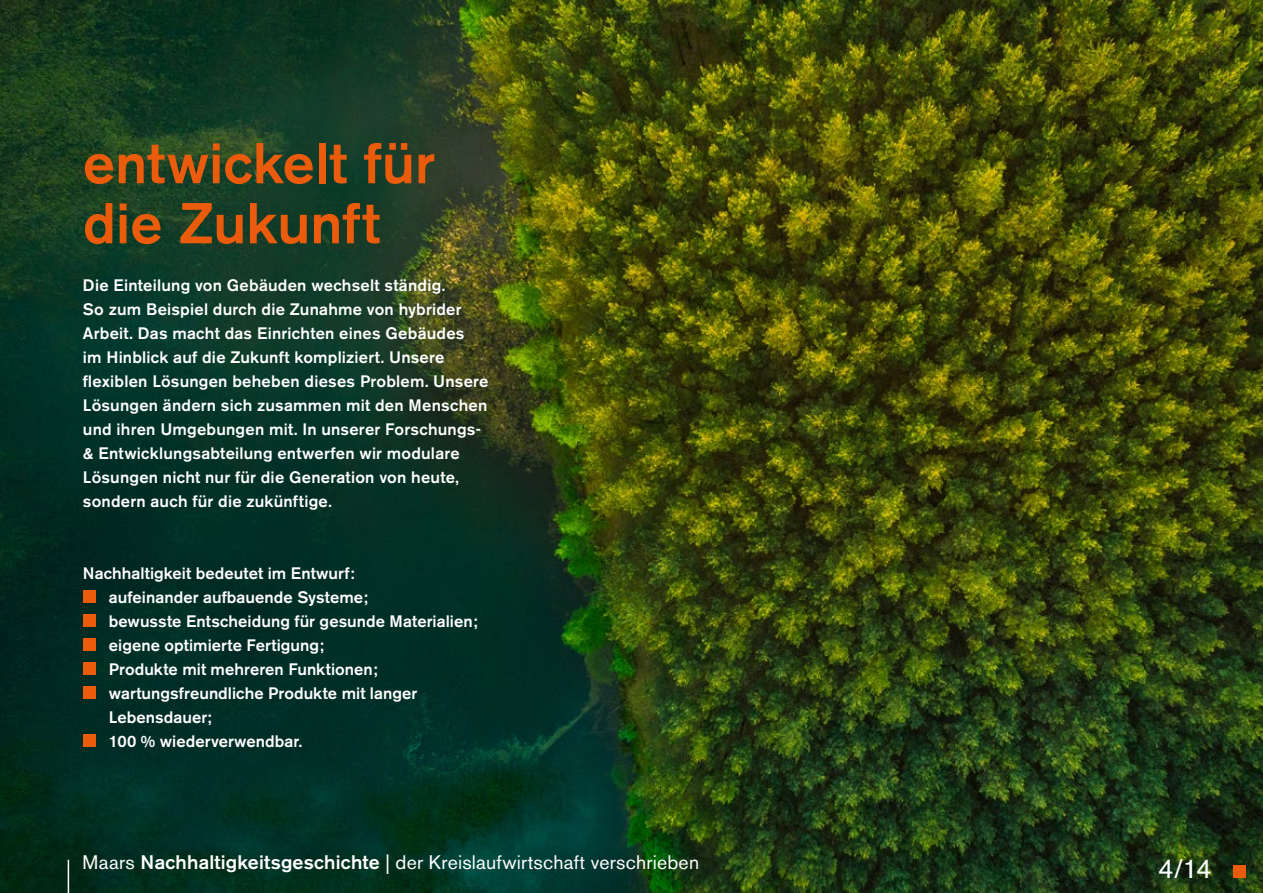
<style>
.page{position:relative;width:1263px;height:893px;background:#fff}
.page>*{position:absolute;margin:0;border:0;box-sizing:border-box;transform-origin:0 0}
.t1{font:500 57px/60px "Akzidenz Grotesk BE";color:#ea5b0b}
.t2{font:27px "Akzidenz Grotesk BE";color:#fff}
.t3{font:19.5px "Akzidenz Grotesk BE";letter-spacing:.01em;color:#fff}
.t4{font:500 16.5px/24px "Akzidenz Grotesk BE";letter-spacing:.01em;color:#fff}
.s1{font-weight:500}
</style>
<div class="page">
<img style="left:0;top:0;width:1263px;height:893px">
<div style="left:1233px;top:865px;width:13px;height:13px;background:#ea5b0b"></div>
<hr style="left:68px;top:860px;width:1px;height:33px;background:#fff">
<div style="left:83px;top:591px;width:13px;height:12px;background:#ea5b0b"></div>
<div style="left:83px;top:615px;width:13px;height:12px;background:#ea5b0b"></div>
<div style="left:83px;top:639px;width:13px;height:12px;background:#ea5b0b"></div>
<div style="left:83px;top:663px;width:13px;height:12px;background:#ea5b0b"></div>
<div style="left:83px;top:687px;width:13px;height:12px;background:#ea5b0b"></div>
<div style="left:83px;top:735px;width:13px;height:12px;background:#ea5b0b"></div>
<h1 class="t1" style="left:83px;top:133px;width:354px">entwickelt für die Zukunft</h1>
<p class="t4" style="left:83px;top:273px;width:407px">Die Einteilung von Gebäuden wechselt ständig.<br>So zum Beispiel durch die Zunahme von hybrider Arbeit. Das macht das Einrichten eines Gebäudes<br>im Hinblick auf die Zukunft kompliziert. Unsere flexiblen Lösungen beheben dieses Problem. Unsere Lösungen ändern sich zusammen mit den Menschen und ihren Umgebungen mit. In unserer Forschungs-&amp; Entwicklungsabteilung entwerfen wir modulare Lösungen nicht nur für die Generation von heute, sondern auch für die zukünftige.</p>
<p class="t4" style="left:109px;top:561px;width:370px;text-indent:-26px">Nachhaltigkeit bedeutet im Entwurf:<br>aufeinander aufbauende Systeme;<br>bewusste Entscheidung für gesunde Materialien; eigene optimierte Fertigung;<br>Produkte mit mehreren Funktionen; wartungsfreundliche Produkte mit langer Lebensdauer;<br>100 % wiederverwendbar.</p>
<p class="t3" style="left:83px;top:850px;width:618px">Maars <span class="s1">Nachhaltigkeitsgeschichte</span> | der Kreislaufwirtschaft verschrieben</p>
<h2 class="t2" style="left:1158px;top:852px;width:55px">4/14</h2>
</div>
